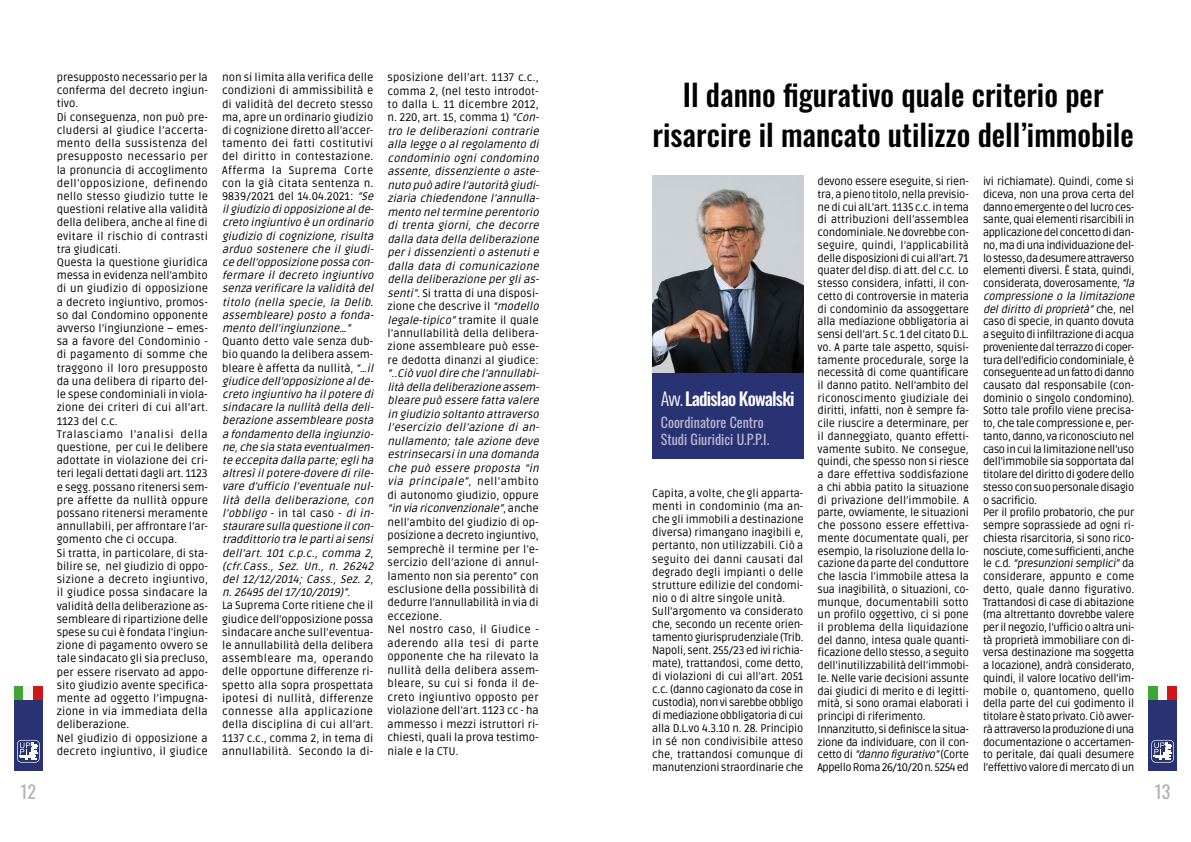
<style>
.page{position:relative;width:1191px;height:842px;background:#fff}
.page>*{position:absolute;margin:0;border:0;box-sizing:border-box;transform-origin:0 0}
.t1{font:500 30px/40px "Oswald";color:#000;text-align:center}
.t2{font:500 18px "Oswald";letter-spacing:-.045em;color:#fff}
.t3{font:18px "Oswald";color:#b3b2b2}
.t4{font:14px/16.8px "Oswald";color:#bbb6d1}
.t5{font:11px/13.2px "Ruda";letter-spacing:-.01em;color:#000}
.t6{font:italic 11px/13.2px "Ruda";color:#000}
.t7{font:11px/12.7px "Ruda";letter-spacing:-.03em;color:#000}
.s1{font-style:normal}
.s2{font-style:italic}
.s3{font-weight:300}
</style>
<div class="page">
<div style="left:14px;top:699px;width:29px;height:72px;background:#293272"></div>
<div style="left:14px;top:686px;width:10px;height:13px;background:#3fa535"></div>
<div style="left:24px;top:686px;width:9px;height:13px;background:#f6f6f6"></div>
<div style="left:33px;top:686px;width:10px;height:13px;background:#cd1719"></div>
<svg style="left:17px;top:740px;width:23px;height:23px"></svg>
<div style="left:1148px;top:699px;width:28px;height:72px;background:#293272"></div>
<div style="left:1148px;top:686px;width:9px;height:13px;background:#3fa535"></div>
<div style="left:1157px;top:686px;width:10px;height:13px;background:#f6f6f6"></div>
<div style="left:1167px;top:686px;width:9px;height:13px;background:#cd1719"></div>
<svg style="left:1151px;top:740px;width:23px;height:23px"></svg>
<img style="left:652px;top:175px;width:151px;height:198px">
<div style="left:652px;top:373px;width:151px;height:86px;background:#293272"></div>
<p class="t5" style="left:57px;top:70px;width:153px">presupposto necessario per la conferma del decreto ingiun&shy;tivo.<br>Di conseguenza, non può pre&shy;cludersi al giudice l’accerta&shy;mento della sussistenza del presupposto necessario per la pronuncia di accoglimento dell’opposizione, definendo nello stesso giudizio tutte le questioni relative alla validità della delibera, anche al fine di evitare il rischio di contrasti tra giudicati.<br>Questa la questione giuridica messa in evidenza nell’ambito di un giudizio di opposizione a decreto ingiuntivo, promos&shy;so dal Condomino opponente avverso l’ingiunzione – emes&shy;sa a favore del Condominio - di pagamento di somme che traggono il loro presupposto da una delibera di riparto del&shy;le spese condominiali in viola&shy;zione dei criteri di cui all’art.<br>1123 del c.c.<br>Tralasciamo l’analisi della questione, per cui le delibere adottate in violazione dei cri&shy;teri legali dettati dagli art. 1123 e segg. possano ritenersi sem&shy;pre affette da nullità oppure possano ritenersi meramente annullabili, per affrontare l’ar&shy;gomento che ci occupa.<br>Si tratta, in particolare, di sta&shy;bilire se, nel giudizio di oppo&shy;sizione a decreto ingiuntivo, il giudice possa sindacare la validità della deliberazione as&shy;sembleare di ripartizione delle spese su cui è fondata l’ingiun&shy;zione di pagamento ovvero se tale sindacato gli sia precluso, per essere riservato ad appo&shy;sito giudizio avente specifica&shy;mente ad oggetto l’impugna&shy;zione in via immediata della deliberazione.<br>Nel giudizio di opposizione a decreto ingiuntivo, il giudice</p>
<p class="t6" style="left:222px;top:70px;width:156px"><span class="s1">non si limita alla verifica delle condizioni di ammissibilità e di validità del decreto stesso ma, apre un ordinario giudizio di cognizione diretto all’accer&shy;tamento dei fatti costitutivi del diritto in contestazione.<br>Afferma la Suprema Corte con la già citata sentenza n.<br>9839/2021 del 14.04.2021:</span> “Se ilgiudizio diopposizione alde&shy;creto ingiuntivo è un ordinario giudizio dicognizione,risulta arduo sostenere che il giudi&shy;ce dell’opposizione possa con&shy;fermare il decreto ingiuntivo senza verificare la validità del titolo (nella specie, la Delib. assembleare) posto a fonda&shy;mento dell’ingiunzione…”</p>
<p class="t6" style="left:222px;top:334px;width:156px"><span class="s1">Quanto detto vale senza dub&shy;bio quando la delibera assem&shy;bleare è affetta da nullità,</span> “…il giudice dell’opposizione alde&shy;creto ingiuntivo ha ilpotere di sindacare la nullità della deli&shy;berazione assembleare posta a fondamento della ingiunzio&shy;ne,che sia stata eventualmen&shy;te eccepita dalla parte;egliha altresìilpotere-dovere dirile&shy;vare d’ufficio l’eventuale nul&shy;lità della deliberazione, con l’obbligo <span class="s1">- i n t a l c a s o -</span> di in&shy;staurare sulla questione ilcon&shy;traddittorio tra le partiaisensi dell’art. 101 c.p.c., comma 2, (cfr.Cass., Sez. Un., n. 26242 del 12/12/2014; Cass., Sez. 2, n.26495 del17/10/2019)”<span class="s1">.<br>La Suprema Corte ritiene che il giudice dell’opposizione possa sindacare anche sull’eventua&shy;le annullabilità della delibera assembleare ma, operando delle opportune differenze ri&shy;spetto alla sopra prospettata ipotesi di nullità, differenze connesse alla applicazione della disciplina di cui all’art.<br>1137 c.c., comma 2, in tema di annullabilità. Secondo la di-</span></p>
<p class="t6" style="left:387px;top:70px;width:156px;line-height:13.5px"><span class="s1">sposizione dell’art. 1137 c.c., comma 2, (nel testo introdot&shy;to dalla L. 11 dicembre 2012, n. 220, art. 15, comma 1)</span> “Con&shy;tro le deliberazioni contrarie alla legge o alregolamento di condominio ogni condomino assente,dissenziente o aste&shy;nuto può adire l’autorità giudi&shy;ziaria chiedendone l’annulla&shy;mento neltermine perentorio di trenta giorni, che decorre dalla data della deliberazione peridissenzientio astenutie dalla data di comunicazione della deliberazione perglias&shy;senti”<span class="s1">. Si tratta di una disposi&shy;zione che descrive il</span> “modello legale-tipico”<span class="s1">t ra m i t e i l q u a l e l’annullabilità della delibera&shy;zione assembleare può esse&shy;re dedotta dinanzi al giudice:</span></p>
<p class="t5" style="left:387px;top:366px;width:156px;line-height:13.5px"><span class="s2">“..Ciò vuoldire che l’annullabi&shy;lità della deliberazione assem&shy;bleare può essere fatta valere in giudizio soltanto attraverso l’esercizio dell’azione di an&shy;nullamento;tale azione deve estrinsecarsiin una domanda che può essere proposta “in via principale”</span>, n e l l ’ a m b i t o di autonomo giudizio, oppure <span class="s2">“in via riconvenzionale”</span>, a n c h e nell’ambito del giudizio di op&shy;posizione a decreto ingiuntivo, semprechè il termine per l’e&shy;sercizio dell’azione di annul&shy;lamento non sia perento” con esclusione della possibilità di dedurre l’annullabilità in via di eccezione.<br>Nel nostro caso, il Giudice - aderendo alla tesi di parte opponente che ha rilevato la nullità della delibera assem&shy;bleare, su cui si fonda il de&shy;creto ingiuntivo opposto per violazione dell’art. 1123 cc - ha ammesso i mezzi istruttori ri&shy;chiesti, quali la prova testimo&shy;niale e la CTU.</p>
<h1 class="t1" style="left:652px;top:76px;width:483px">Il danno figurativo quale criterio per risarcire il mancato utilizzo dell’immobile</h1>
<h2 class="t2" style="left:661px;top:389px;width:135px"><span class="s3">Avv.</span> Ladislao Kowalski</h2>
<p class="t4" style="left:661px;top:413px;width:110px">Coordinatore Centro<br>Studi Giuridici U.P.P.I.</p>
<p class="t5" style="left:652px;top:486px;width:153px">Capita, a volte, che gli apparta&shy;menti in condominio (ma an&shy;che gli immobili a destinazione diversa) rimangano inagibili e, pertanto, non utilizzabili. Ciò a seguito dei danni causati dal degrado degli impianti o delle strutture edilizie del condomi&shy;nio o di altre singole unità.<br>Sull’argomento va considerato che, secondo un recente orien&shy;tamento giurisprudenziale (Trib.<br>Napoli, sent. 255/23 ed ivi richia&shy;mate), trattandosi, come detto, di violazioni di cui all’art. 2051 c.c. (danno cagionato da cose in custodia), non vi sarebbe obbligo di mediazione obbligatoria di cui alla D.L.vo 4.3.10 n. 28. Principio in sé non condivisibile atteso che, trattandosi comunque di manutenzioni straordinarie che</p>
<p class="t5" style="left:817px;top:174px;width:153px;line-height:12.7px">devono essere eseguite, si rien&shy;tra, a pieno titolo, nella previsio&shy;ne di cui alL’art. 1135 c.c. in tema di attribuzioni dell’assemblea condominiale. Ne dovrebbe con&shy;seguire, quindi, l’applicabilità delle disposizioni di cui all’art. 71 quater del disp. di att. del c.c. Lo stesso considera, infatti, il con&shy;cetto di controversie in materia di condominio da assoggettare alla mediazione obbligatoria ai sensi dell’art. 5 c. 1 del citato D.L. vo. A parte tale aspetto, squisi&shy;tamente procedurale, sorge la necessità di come quantificare il danno patito. Nell’ambito del riconoscimento giudiziale dei diritti, infatti, non è sempre fa&shy;cile riuscire a determinare, per il danneggiato, quanto effetti&shy;vamente subito. Ne consegue, quindi, che spesso non si riesce a dare effettiva soddisfazione a chi abbia patito la situazione di privazione dell’immobile. A parte, ovviamente, le situazioni che possono essere effettiva&shy;mente documentate quali, per esempio, la risoluzione della lo&shy;cazione da parte del conduttore che lascia l’immobile attesa la sua inagibilità, o situazioni, co&shy;munque, documentabili sotto un profilo oggettivo, ci si pone il problema della liquidazione del danno, intesa quale quanti&shy;ficazione dello stesso, a seguito dell’inutilizzabilità dell’immobi&shy;le. Nelle varie decisioni assunte dai giudici di merito e di legitti&shy;mità, si sono oramai elaborati i principi di riferimento.<br>Innanzitutto, si definisce la situa&shy;zione da individuare, con il con&shy;c e t t o d i <span class="s2">“dannofigurativo”</span>( C o rt e Appello Roma 26/10/20 n. 5254 ed</p>
<p class="t7" style="left:983px;top:174px;width:156px">ivi richiamate). Quindi, come si diceva, non una prova certa del danno emergente o del lucro ces&shy;sante, quai elementi risarcibili in applicazione del concetto di dan&shy;no, ma di una individuazione del&shy;lo stesso, da desumere attraverso elementi diversi. È stata, quindi, considerata, doverosamente, <span class="s2">“la compressione o la limitazione deldirittodiproprietà”</span>c h e , n e l caso di specie, in quanto dovuta a seguito di infiltrazione di acqua proveniente dal terrazzo di coper&shy;tura dell’edificio condominiale, è conseguente ad un fatto di danno causato dal responsabile (con&shy;dominio o singolo condomino).<br>Sotto tale profilo viene precisa&shy;to, che tale compressione e, per&shy;tanto, danno, va riconosciuto nel caso in cui la limitazione nell’uso dell’immobile sia sopportata dal titolare del diritto di godere dello stesso con suo personale disagio o sacrificio.<br>Per il profilo probatorio, che pur sempre soprassiede ad ogni ri&shy;chiesta risarcitoria, si sono rico&shy;nosciute, come sufficienti, anche l e c . d . “presunzioni semplici” d a considerare, appunto e come detto, quale danno figurativo.<br>Trattandosi di case di abitazione (ma altrettanto dovrebbe valere per il negozio, l’ufficio o altra uni&shy;tà proprietà immobiliare con di&shy;versa destinazione ma soggetta a locazione), andrà considerato, quindi, il valore locativo dell’im&shy;mobile o, quantomeno, quello della parte del cui godimento il titolare è stato privato. Ciò avver&shy;rà attraverso la produzione di una documentazione o accertamen&shy;to peritale, dai quali desumere l’effettivo valore di mercato di un</p>
<h2 class="t3" style="left:20px;top:776px;width:17px">12</h2>
<h2 class="t3" style="left:1154px;top:776px;width:17px">13</h2>
</div>
